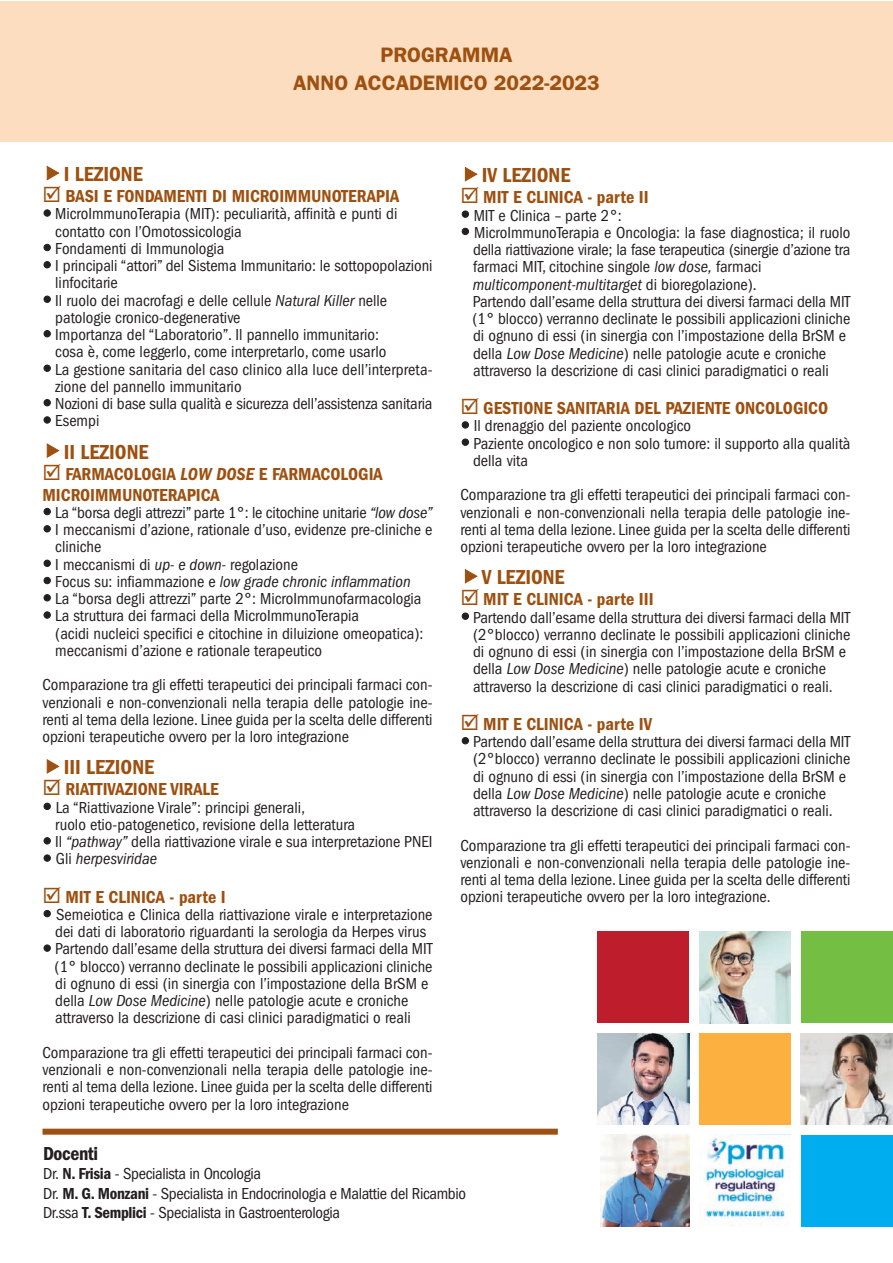
<style>
.page{position:relative;width:893px;height:1263px;background:#fff}
.page>*{position:absolute;margin:0;border:0;box-sizing:border-box;transform-origin:0 0}
.t1{font:600 condensed 21px "Franklin Gothic";color:#9d5010}
.t2{font:600 21px/28.2px "Franklin Gothic";color:#9d5010;text-align:center}
.t3{font:600 condensed 19.5px "Franklin Gothic";letter-spacing:-.02em;color:#231f20}
.t4{font:600 condensed 18px/21px "Franklin Gothic";color:#9d5010}
.t5{font:condensed 16.5px/17.2px "Franklin Gothic";color:#231f20}
.t6{font:condensed 16.5px/19.5px "Franklin Gothic";letter-spacing:-.02em;color:#231f20}
.s1{font-style:italic}
.s2{font-weight:600}
</style>
<div class="page">
<div style="left:0;top:1px;width:893px;height:140px;background:#fdddbf"></div>
<div style="left:43px;top:1129px;width:515px;height:6px;background:#9d5010"></div>
<div style="left:598px;top:931px;width:91px;height:92px;background:#be1d2c"></div>
<img style="left:699px;top:931px;width:92px;height:92px">
<div style="left:801px;top:931px;width:91px;height:92px;background:#74bf43"></div>
<img style="left:598px;top:1033px;width:91px;height:92px">
<div style="left:699px;top:1033px;width:92px;height:92px;background:#fbb03f"></div>
<img style="left:801px;top:1033px;width:91px;height:92px">
<img style="left:600px;top:1135px;width:89px;height:91px">
<img style="left:704px;top:1135px;width:81px;height:91px">
<div style="left:801px;top:1135px;width:91px;height:91px;background:#00aeef"></div>
<p class="t2" style="left:293px;top:41px;width:308px">PROGRAMMA<br>ANNO ACCADEMICO 2022-2023</p>
<p class="t1" style="left:64px;top:167px;width:81px">I LEZIONE</p>
<p class="t4" style="left:43px;top:187px;width:358px">☑ BASI E FONDAMENTI DI MICROIMMUNOTERAPIA</p>
<p class="t5" style="left:55px;top:207px;width:379px">MicroImmunoTerapia (MIT): peculiarità, affinità e punti di contatto con l’Omotossicologia<br>Fondamenti di Immunologia<br>I principali “attori” del Sistema Immunitario: le sottopopolazioni linfocitarie<br>Il ruolo dei macrofagi e delle cellule <span class="s1">Natural Killer</span> nelle patologie cronico-degenerative<br>Importanza del “Laboratorio”. Il pannello immunitario:<br>cosa è, come leggerlo, come interpretarlo, come usarlo<br>La gestione sanitaria del caso clinico alla luce dell’interpreta&shy;zione del pannello immunitario<br>Nozioni di base sulla qualità e sicurezza dell’assistenza sanitaria Esempi</p>
<p class="t1" style="left:64px;top:445px;width:86px">II LEZIONE</p>
<p class="t4" style="left:43px;top:465px;width:342px">☑ FARMACOLOGIA <span class="s1">LOW DOSE</span> E FARMACOLOGIA<br>MICROIMMUNOTERAPICA</p>
<p class="t5" style="left:55px;top:505px;width:379px">La “borsa degli attrezzi” parte 1°: le citochine unitarie <span class="s1">“low dose” </span>I meccanismi d’azione, rationale d’uso, evidenze pre-cliniche e cliniche<br>I meccanismi di <span class="s1">up- e down-</span> regolazione<br>Focus su: infiammazione e <span class="s1">low grade chronic inflammation<br></span>La “borsa degli attrezzi” parte 2°: MicroImmunofarmacologia La struttura dei farmaci della MicroImmunoTerapia<br>(acidi nucleici specifici e citochine in diluizione omeopatica): meccanismi d’azione e rationale terapeutico</p>
<p class="t5" style="left:43px;top:677px;width:392px;text-align:justify">Comparazione tra gli effetti terapeutici dei principali farmaci con&shy;venzionali e non-convenzionali nella terapia delle patologie ine&shy;renti al tema della lezione. Linee guida per la scelta delle differenti opzioni terapeutiche ovvero per la loro integrazione</p>
<p class="t1" style="left:64px;top:760px;width:92px">III LEZIONE</p>
<p class="t4" style="left:43px;top:780px;width:178px">☑ RIATTIVAZIONE VIRALE</p>
<p class="t5" style="left:55px;top:800px;width:379px">La “Riattivazione Virale”: principi generali,<br>ruolo etio-patogenetico, revisione della letteratura<br>Il <span class="s1">“pathway”</span> della riattivazione virale e sua interpretazione PNEI Gli <span class="s1">herpesviridae</span></p>
<p class="t4" style="left:43px;top:888px;width:185px">☑ MIT E CLINICA - parte I</p>
<p class="t5" style="left:55px;top:907px;width:379px">Semeiotica e Clinica della riattivazione virale e interpretazione dei dati di laboratorio riguardanti la serologia da Herpes virus Partendo dall’esame della struttura dei diversi farmaci della MIT (1° blocco) verranno declinate le possibili applicazioni cliniche di ognuno di essi (in sinergia con l’impostazione della BrSM e della <span class="s1">Low Dose Medicine</span>) nelle patologie acute e croniche attraverso la descrizione di casi clinici paradigmatici o reali</p>
<p class="t5" style="left:43px;top:1045px;width:392px;text-align:justify">Comparazione tra gli effetti terapeutici dei principali farmaci con&shy;venzionali e non-convenzionali nella terapia delle patologie ine&shy;renti al tema della lezione. Linee guida per la scelta delle differenti opzioni terapeutiche ovvero per la loro integrazione</p>
<p class="t1" style="left:482px;top:168px;width:90px">IV LEZIONE</p>
<p class="t4" style="left:460px;top:188px;width:190px">☑ MIT E CLINICA - parte II</p>
<p class="t5" style="left:473px;top:208px;width:379px">MIT e Clinica – parte 2°:<br>MicroImmunoTerapia e Oncologia: la fase diagnostica; il ruolo della riattivazione virale; la fase terapeutica (sinergie d’azione tra farmaci MIT, citochine singole <span class="s1">low dose,</span> farmaci <span class="s1">multicomponent-multitarget</span> di bioregolazione).<br>Partendo dall’esame della struttura dei diversi farmaci della MIT (1° blocco) verranno declinate le possibili applicazioni cliniche di ognuno di essi (in sinergia con l’impostazione della BrSM e della <span class="s1">Low Dose Medicine</span>) nelle patologie acute e croniche attraverso la descrizione di casi clinici paradigmatici o reali</p>
<p class="t4" style="left:460px;top:399px;width:369px">☑ GESTIONE SANITARIA DEL PAZIENTE ONCOLOGICO</p>
<p class="t5" style="left:473px;top:419px;width:379px">Il drenaggio del paziente oncologico<br>Paziente oncologico e non solo tumore: il supporto alla qualità della vita</p>
<p class="t5" style="left:460px;top:488px;width:392px;text-align:justify">Comparazione tra gli effetti terapeutici dei principali farmaci con&shy;venzionali e non-convenzionali nella terapia delle patologie ine&shy;renti al tema della lezione. Linee guida per la scelta delle differenti opzioni terapeutiche ovvero per la loro integrazione</p>
<p class="t1" style="left:482px;top:570px;width:84px">V LEZIONE</p>
<p class="t4" style="left:460px;top:590px;width:195px">☑ MIT E CLINICA - parte III</p>
<p class="t5" style="left:473px;top:610px;width:379px">Partendo dall’esame della struttura dei diversi farmaci della MIT (2°blocco) verranno declinate le possibili applicazioni cliniche di ognuno di essi (in sinergia con l’impostazione della BrSM e della <span class="s1">Low Dose Medicine</span>) nelle patologie acute e croniche attraverso la descrizione di casi clinici paradigmatici o reali.</p>
<p class="t4" style="left:460px;top:715px;width:193px">☑ MIT E CLINICA - parte IV</p>
<p class="t5" style="left:473px;top:734px;width:379px">Partendo dall’esame della struttura dei diversi farmaci della MIT (2°blocco) verranno declinate le possibili applicazioni cliniche di ognuno di essi (in sinergia con l’impostazione della BrSM e della <span class="s1">Low Dose Medicine</span>) nelle patologie acute e croniche attraverso la descrizione di casi clinici paradigmatici o reali.</p>
<p class="t5" style="left:460px;top:838px;width:392px;text-align:justify">Comparazione tra gli effetti terapeutici dei principali farmaci con&shy;venzionali e non-convenzionali nella terapia delle patologie ine&shy;renti al tema della lezione. Linee guida per la scelta delle differenti opzioni terapeutiche ovvero per la loro integrazione.</p>
<p class="t3" style="left:43px;top:1147px;width:57px">Docenti</p>
<p class="t6" style="left:43px;top:1165px;width:424px">Dr. <span class="s2">N. Frisia</span> - Specialista in Oncologia<br>Dr. <span class="s2">M. G. Monzani</span> - Specialista in Endocrinologia e Malattie del Ricambio<br>Dr.ssa <span class="s2">T. Semplici</span> - Specialista in Gastroenterologia</p>
</div>
